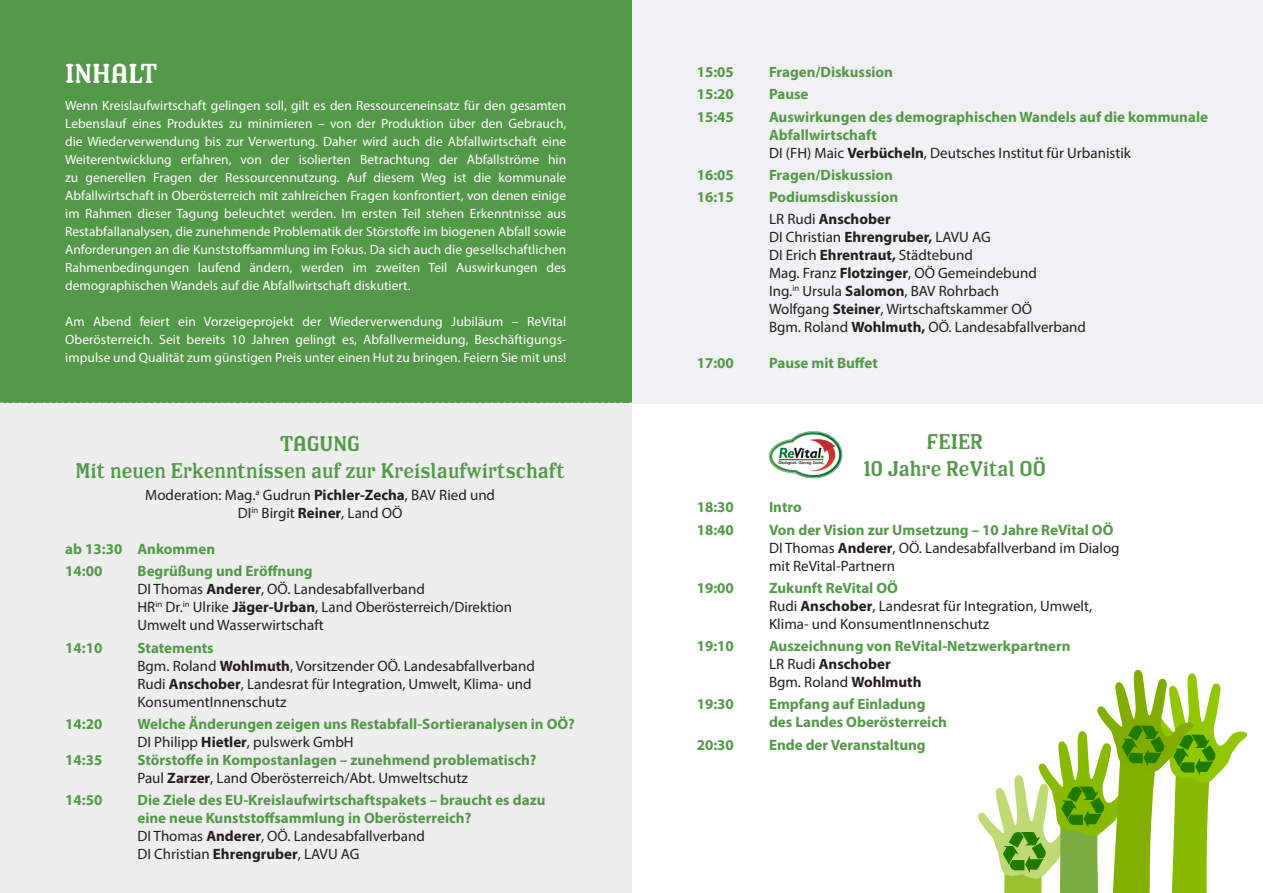
<style>
.page{position:relative;width:1263px;height:893px;background:#fff}
.page>*{position:absolute;margin:0;border:0;box-sizing:border-box;transform-origin:0 0}
.t1{font:27px "Los Feliz OT";color:#fff}
.t2{font:21px/27px "Los Feliz OT";color:#549849;text-align:center}
.t3{font:700 15px/18px "Myriad Pro";color:#549849}
.t4{font:15px/18px "Myriad Pro";color:#231f20}
.t5{font:13.5px/18px "Myriad Pro";color:#fff;text-align:justify}
.s1{font-weight:700}
.s2{font-weight:700;color:#549849}
.s3{font-weight:400;color:#231f20}
.s4{color:#231f20}
</style>
<div class="page">
<div style="left:631px;top:0;width:632px;height:404px;background:#f0f1f2"></div>
<div style="left:0;top:0;width:631px;height:404px;background:#549849"></div>
<div style="left:0;top:404px;width:631px;height:489px;background:#eeeeef"></div>
<img style="left:768px;top:431px;width:75px;height:48px">
<svg style="left:978px;top:669px;width:270px;height:224px"></svg>
<svg style="left:2px;top:402px;width:629px;height:2px"></svg>
<h1 class="t1" style="left:65px;top:60px;width:94px">INHALT</h1>
<p class="t5" style="left:65px;top:96px;width:503px">Wenn Kreislaufwirtschaft gelingen soll, gilt es den Ressourceneinsatz für den gesamten Lebenslauf eines Produktes zu minimieren – von der Produktion über den Gebrauch, die Wiederverwendung bis zur Verwertung. Daher wird auch die Abfallwirtschaft eine Weiterentwicklung erfahren, von der isolierten Betrachtung der Abfallströme hin zu generellen Fragen der Ressourcennutzung. Auf diesem Weg ist die kommunale Abfallwirtschaft in Oberösterreich mit zahlreichen Fragen konfrontiert, von denen einige im Rahmen dieser Tagung beleuchtet werden. Im ersten Teil stehen Erkenntnisse aus Restabfallanalysen, die zunehmende Problematik der Störstoffe im biogenen Abfall sowie Anforderungen an die Kunststoffsammlung im Fokus. Da sich auch die gesellschaftlichen Rahmenbedingungen laufend ändern, werden im zweiten Teil Auswirkungen des demographischen Wandels auf die Abfallwirtschaft diskutiert.</p>
<p class="t5" style="left:65px;top:312px;width:503px">Am Abend feiert ein Vorzeigeprojekt der Wiederverwendung Jubiläum – ReVital Oberösterreich. Seit bereits 10 Jahren gelingt es, Abfallvermeidung, Beschäftigungs&shy;impulse und Qualität zum günstigen Preis unter einen Hut zu bringen. Feiern Sie mit uns!</p>
<h2 class="t2" style="left:75px;top:430px;width:491px">TAGUNG<br>Mit neuen Erkenntnissen auf zur Kreislaufwirtschaft</h2>
<p class="t4" style="left:145px;top:486px;width:351px;text-align:center">Moderation: Mag.<sup>a</sup> Gudrun <span class="s1">Pichler-Zecha</span>, BAV Ried und<br>DI<sup>in</sup> Birgit <span class="s1">Reiner</span>, Land OÖ</p>
<p class="t3" style="left:65px;top:537px;width:151px;line-height:22.2px">ab 13:30 Ankommen<br>14:00</p>
<p class="t4" style="left:137px;top:562px;width:376px"><span class="s2">Begrüßung und Eröffnung<br></span>DI Thomas <span class="s1">Anderer</span>, OÖ. Landesabfallverband<br>HR<sup>in</sup> Dr.<sup>in</sup> Ulrike <span class="s1">Jäger-Urban</span>, Land Oberösterreich/Direktion Umwelt und Wasserwirtschaft</p>
<p class="t3" style="left:65px;top:638px;width:39px">14:10</p>
<p class="t4" style="left:137px;top:638px;width:399px"><span class="s2">Statements<br></span>Bgm. Roland <span class="s1">Wohlmuth</span>, Vorsitzender OÖ. Landesabfallverband Rudi <span class="s1">Anschober</span>, Landesrat für Integration, Umwelt, Klima- und KonsumentInnenschutz</p>
<p class="t3" style="left:65px;top:714px;width:39px">14:20</p>
<p class="t3" style="left:137px;top:714px;width:439px">Welche Änderungen zeigen uns Restabfall-Sortieranalysen in OÖ?<br><span class="s3">DI Philipp</span> <span class="s4">Hietler</span><span class="s3">, pulswerk GmbH</span></p>
<p class="t3" style="left:65px;top:750px;width:39px">14:35</p>
<p class="t3" style="left:137px;top:750px;width:401px">Störstoffe in Kompostanlagen – zunehmend problematisch?<br><span class="s3">Paul</span> <span class="s4">Zarzer</span><span class="s3">, Land Oberösterreich/Abt. Umweltschutz</span></p>
<p class="t3" style="left:65px;top:790px;width:39px">14:50</p>
<p class="t3" style="left:137px;top:790px;width:409px">Die Ziele des EU-Kreislaufwirtschaftspakets – braucht es dazu eine neue Kunststoffsammlung in Oberösterreich?<br><span class="s3">DI Thomas</span> <span class="s4">Anderer</span><span class="s3">, OÖ. Landesabfallverband<br>DI Christian</span> <span class="s4">Ehrengruber</span><span class="s3">, LAVU AG</span></p>
<p class="t3" style="left:697px;top:63px;width:39px">15:05</p>
<p class="t3" style="left:769px;top:63px;width:126px">Fragen/Diskussion</p>
<p class="t3" style="left:697px;top:85px;width:39px">15:20</p>
<p class="t3" style="left:769px;top:85px;width:41px">Pause</p>
<p class="t3" style="left:697px;top:107px;width:39px">15:45</p>
<p class="t3" style="left:769px;top:107px;width:441px">Auswirkungen des demographischen Wandels auf die kommunale<br>Abfallwirtschaft<br><span class="s3">DI (FH) Maic</span> <span class="s4">Verbücheln</span><span class="s3">, Deutsches Institut für Urbanistik</span></p>
<p class="t3" style="left:697px;top:165px;width:39px">16:05</p>
<p class="t3" style="left:769px;top:165px;width:126px">Fragen/Diskussion</p>
<p class="t3" style="left:697px;top:188px;width:39px">16:15</p>
<p class="t3" style="left:769px;top:185px;width:131px;line-height:22.2px">Podiumsdiskussion<br><span class="s3">LR Rudi</span> <span class="s4">Anschober</span></p>
<p class="t4" style="left:769px;top:228px;width:318px">DI Christian <span class="s1">Ehrengruber,</span> LAVU AG<br>DI Erich <span class="s1">Ehrentraut,</span> Städtebund<br>Mag. Franz <span class="s1">Flotzinger</span>, OÖ Gemeindebund<br>Ing.<sup>in</sup> Ursula <span class="s1">Salomon</span>, BAV Rohrbach<br>Wolfgang <span class="s1">Steiner</span>, Wirtschaftskammer OÖ<br>Bgm. Roland <span class="s1">Wohlmuth,</span> OÖ. Landesabfallverband</p>
<p class="t3" style="left:697px;top:354px;width:39px">17:00</p>
<p class="t3" style="left:769px;top:354px;width:110px">Pause mit Buffet</p>
<h2 class="t2" style="left:864px;top:429px;width:184px">FEIER<br>10 Jahre ReVital OÖ</h2>
<p class="t3" style="left:697px;top:498px;width:39px">18:30</p>
<p class="t3" style="left:769px;top:498px;width:34px">Intro</p>
<p class="t3" style="left:697px;top:520px;width:39px">18:40</p>
<p class="t4" style="left:769px;top:520px;width:352px"><span class="s2">Von der Vision zur Umsetzung – 10 Jahre ReVital OÖ<br></span>DI Thomas <span class="s1">Anderer</span>, OÖ. Landesabfallverband im Dialog mit ReVital-Partnern</p>
<p class="t3" style="left:697px;top:578px;width:39px">19:00</p>
<p class="t4" style="left:769px;top:579px;width:325px"><span class="s2">Zukunft ReVital OÖ<br></span>Rudi <span class="s1">Anschober</span>, Landesrat für Integration, Umwelt,<br>Klima- und KonsumentInnenschutz</p>
<p class="t3" style="left:697px;top:637px;width:39px">19:10</p>
<p class="t3" style="left:769px;top:637px;width:303px">Auszeichnung von ReVital-Netzwerkpartnern<br><span class="s3">LR Rudi</span> <span class="s4">Anschober<br></span><span class="s3">Bgm. Roland</span> <span class="s4">Wohlmuth</span></p>
<p class="t3" style="left:697px;top:695px;width:39px">19:30</p>
<p class="t3" style="left:769px;top:695px;width:179px">Empfang auf Einladung des Landes Oberösterreich</p>
<p class="t3" style="left:697px;top:735px;width:39px">20:30</p>
<p class="t3" style="left:769px;top:735px;width:158px">Ende der Veranstaltung</p>
</div>
